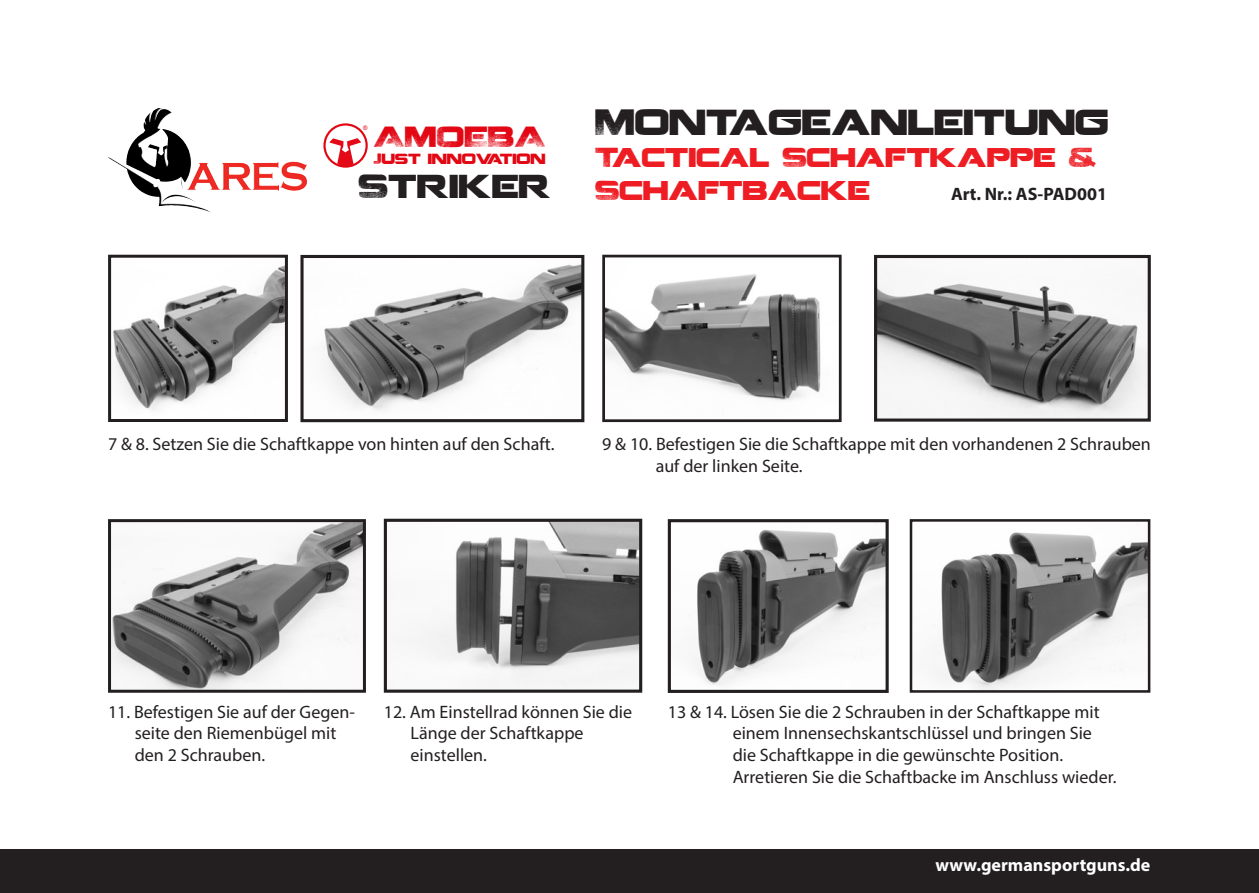
<style>
.page{position:relative;width:1259px;height:893px;background:#fff}
.page>*{position:absolute;margin:0;border:0;box-sizing:border-box;transform-origin:0 0}
.t1{font:36px "Coalition";color:#231f20}
.t2{font:33px "Coalition";color:#231f20}
.t3{font:28.8px "Coalition";color:#e30613}
.t4{font:27px/32.4px "Coalition";color:#ee1d23}
.t5{font:18px "Myriad Pro";color:#231f20}
.t6{font:700 18px "Myriad Pro";color:#fff}
.t7{font:700 18px "Myriad Pro";color:#231f20}
.t8{font:14.7px "Coalition";color:#e30613}
.t9{font:6px "Arial";color:#e30613}
</style>
<div class="page">
<img style="left:112px;top:523px;width:250px;height:166px">
<div style="left:108px;top:519px;width:258px;height:174px;border:3px solid #231f20"></div>
<img style="left:401px;top:523px;width:237px;height:164px">
<div style="left:384px;top:519px;width:258px;height:174px;border:3px solid #231f20"></div>
<img style="left:695px;top:530px;width:189px;height:156px">
<div style="left:668px;top:519px;width:220px;height:174px;border:3px solid #231f20"></div>
<img style="left:933px;top:532px;width:213px;height:157px">
<div style="left:909px;top:519px;width:241px;height:174px;border:3px solid #231f20"></div>
<img style="left:113px;top:265px;width:171px;height:146px">
<div style="left:108px;top:255px;width:180px;height:167px;border:3px solid #231f20"></div>
<img style="left:324px;top:264px;width:256px;height:147px">
<div style="left:300px;top:255px;width:284px;height:167px;border:3px solid #231f20"></div>
<img style="left:606px;top:274px;width:215px;height:127px">
<div style="left:602px;top:255px;width:239px;height:167px;border:3px solid #231f20"></div>
<img style="left:878px;top:272px;width:268px;height:146px">
<div style="left:874px;top:255px;width:276px;height:167px;border:3px solid #231f20"></div>
<img style="left:126px;top:108px;width:53px;height:74px">
<svg style="left:323px;top:123px;width:45px;height:45px"></svg>
<div style="left:0;top:850px;width:1259px;height:43px;background:#231f20"></div>
<p class="t9" style="left:363px;top:124px;width:6px">®</p>
<p class="t3" style="left:374px;top:117px;width:174px">AMOEBA</p>
<p class="t8" style="left:374px;top:149px;width:173px">JUST INNOVATION</p>
<p class="t2" style="left:359px;top:164px;width:194px">STRIKER</p>
<p class="t1" style="left:595px;top:98px;width:515px">MONTAGEANLEITUNG</p>
<p class="t4" style="left:595px;top:140px;width:503px">TACTICAL SCHAFTKAPPE &amp;<br>SCHAFTBACKE</p>
<p class="t7" style="left:951px;top:182px;width:158px">Art. Nr.: AS-PAD001</p>
<p class="t5" style="left:108px;top:433px;width:448px">7 &amp; 8. Setzen Sie die Schaftkappe von hinten auf den Schaft.</p>
<p class="t5" style="left:602px;top:433px;width:550px">9 &amp; 10. Befestigen Sie die Schaftkappe mit den vorhandenen 2 Schrauben</p>
<p class="t5" style="left:656px;top:455px;width:148px">auf der linken Seite.</p>
<p class="t5" style="left:108px;top:700px;width:248px">11. Befestigen Sie auf der Gegen-</p>
<p class="t5" style="left:135px;top:722px;width:203px">seite den Riemenbügel mit</p>
<p class="t5" style="left:135px;top:744px;width:132px">den 2 Schrauben.</p>
<p class="t5" style="left:384px;top:700px;width:250px">12. Am Einstellrad können Sie die</p>
<p class="t5" style="left:410px;top:722px;width:174px">Länge der Schaftkappe</p>
<p class="t5" style="left:410px;top:744px;width:78px">einstellen.</p>
<p class="t5" style="left:668px;top:700px;width:433px">13 &amp; 14. Lösen Sie die 2 Schrauben in der Schaftkappe mit</p>
<p class="t5" style="left:732px;top:722px;width:361px">einem Innensechskantschlüssel und bringen Sie</p>
<p class="t5" style="left:732px;top:744px;width:332px">die Schaftkappe in die gewünschte Position.</p>
<p class="t5" style="left:732px;top:765px;width:385px">Arretieren Sie die Schaftbacke im Anschluss wieder.</p>
<p class="t6" style="left:935px;top:853px;width:216px">www.germansportguns.de</p>
</div>
